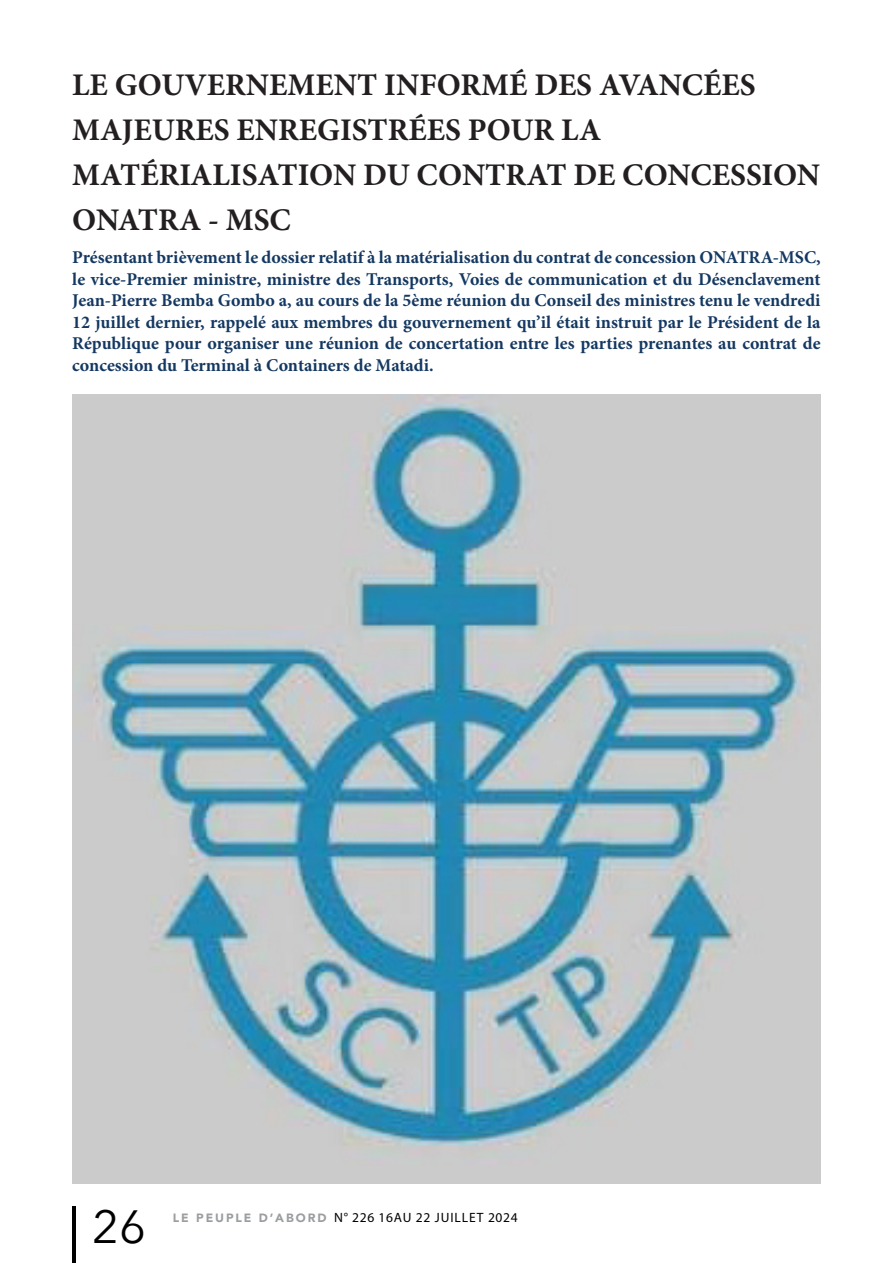
<style>
.page{position:relative;width:893px;height:1263px;background:#fff}
.page>*{position:absolute;margin:0;border:0;box-sizing:border-box;transform-origin:0 0}
.t1{font:46.5px "Avenir Next";color:#000}
.t2{font:700 31.5px/45px "Minion Pro";color:#231f20}
.t3{font:700 18px/21.6px "Minion Pro";color:#143861;text-align:justify}
.t4{font:13.5px "Myriad Pro";letter-spacing:.05em;color:#000}
.s1{font-family:"Avenir";font-weight:900;font-size:12px;color:#9b9da0}
</style>
<div class="page">
<hr style="left:72px;top:1206px;width:3px;height:57px;background:#000">
<img style="left:72px;top:394px;width:749px;height:789px">
<p class="t2" style="left:72px;top:62px;width:749px">LE GOUVERNEMENT INFORMÉ DES AVANCÉES<br>MAJEURES ENREGISTRÉES POUR LA<br>MATÉRIALISATION DU CONTRAT DE CONCESSION<br>ONATRA - MSC</p>
<p class="t3" style="left:72px;top:246px;width:750px">Présentant brièvement le dossier relatif à la matérialisation du contrat de concession ONATRA-MSC, le vice-Premier ministre, ministre des Transports, Voies de communication et du Désenclavement Jean-Pierre Bemba Gombo a, au cours de la 5ème réunion du Conseil des ministres tenu le vendredi 12 juillet dernier, rappelé aux membres du gouvernement qu’il était instruit par le Président de la République pour organiser une réunion de concertation entre les parties prenantes au contrat de concession du Terminal à Containers de Matadi.</p>
<h1 class="t1" style="left:92px;top:1187px;width:55px">26</h1>
<p class="t4" style="left:173px;top:1209px;width:346px"><span class="s1">LE PEUPLE D’ABORD</span> N° 226 16AU 22 JUILLET 2024</p>
</div>
